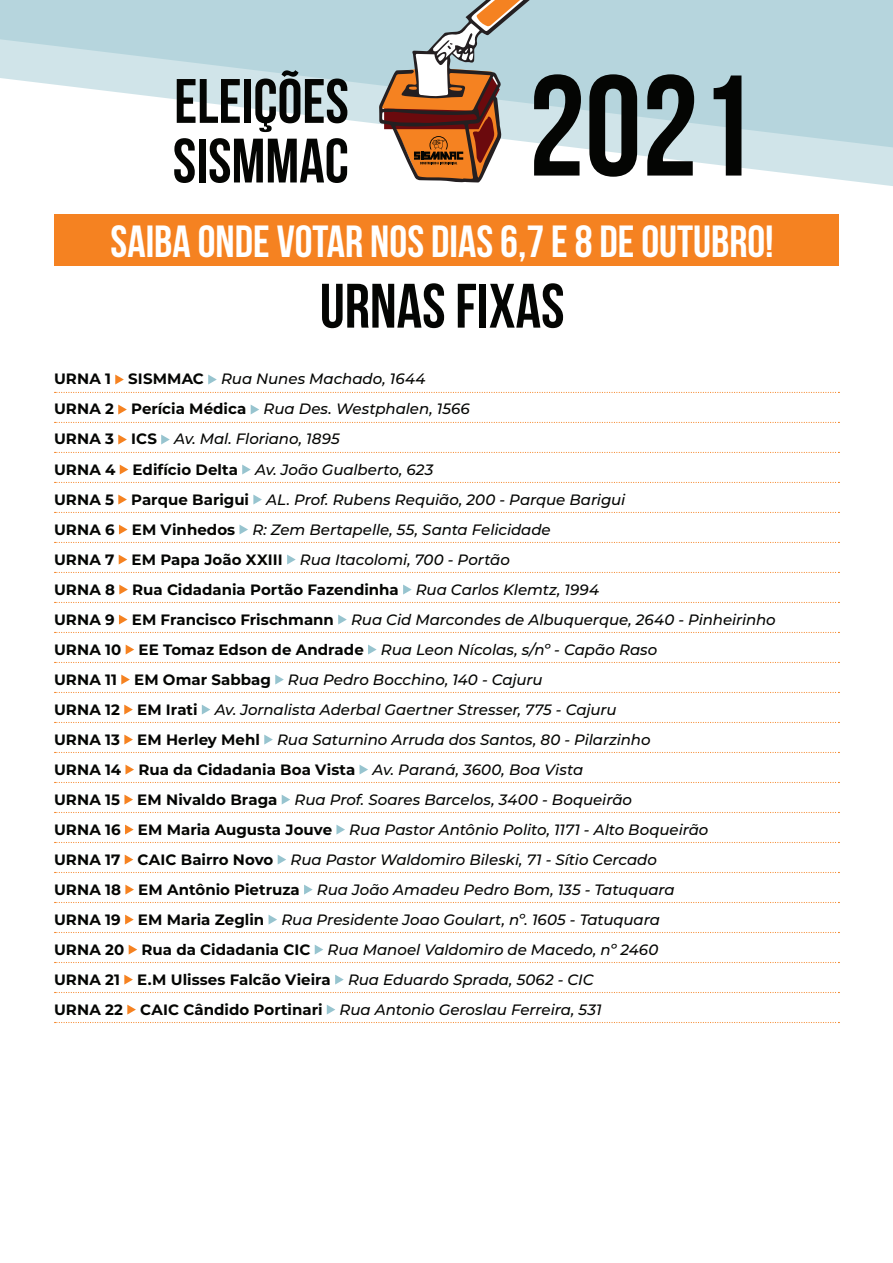
<style>
.page{position:relative;width:893px;height:1263px;background:#fff}
.page>*{position:absolute;margin:0;border:0;box-sizing:border-box;transform-origin:0 0}
.t1{font:700 142.95px "Bebas Neue";color:#040503}
.t2{font:62.55px/59.6px "Bebas Neue";color:#040503}
.t3{font:700 45px "Bebas Neue";color:#fff}
.t4{font:italic 500 15px "Montserrat";letter-spacing:-.005em;color:#040503}
.t5{font:700 15px "Montserrat";color:#040503}
.s1{font-weight:700;font-style:normal}
.s2{font-weight:500;font-style:italic}
</style>
<div class="page">
<svg style="left:0;top:0;width:893px;height:186px"></svg>
<div style="left:54px;top:214px;width:785px;height:52px;background:#f58221"></div>
<svg style="left:55px;top:392px;width:782px;height:1px"></svg>
<svg style="left:55px;top:422px;width:782px;height:1px"></svg>
<svg style="left:55px;top:452px;width:782px;height:1px"></svg>
<svg style="left:55px;top:482px;width:782px;height:1px"></svg>
<svg style="left:55px;top:512px;width:782px;height:1px"></svg>
<svg style="left:55px;top:542px;width:782px;height:1px"></svg>
<svg style="left:55px;top:572px;width:782px;height:1px"></svg>
<svg style="left:55px;top:602px;width:782px;height:1px"></svg>
<svg style="left:55px;top:632px;width:782px;height:1px"></svg>
<svg style="left:55px;top:662px;width:782px;height:1px"></svg>
<svg style="left:55px;top:692px;width:782px;height:1px"></svg>
<svg style="left:55px;top:722px;width:782px;height:1px"></svg>
<svg style="left:55px;top:752px;width:782px;height:1px"></svg>
<svg style="left:55px;top:782px;width:782px;height:1px"></svg>
<svg style="left:55px;top:812px;width:782px;height:1px"></svg>
<svg style="left:55px;top:842px;width:782px;height:1px"></svg>
<svg style="left:55px;top:872px;width:782px;height:1px"></svg>
<svg style="left:55px;top:902px;width:782px;height:1px"></svg>
<svg style="left:55px;top:932px;width:782px;height:1px"></svg>
<svg style="left:55px;top:962px;width:782px;height:1px"></svg>
<svg style="left:55px;top:992px;width:782px;height:1px"></svg>
<svg style="left:55px;top:1022px;width:782px;height:1px"></svg>
<svg style="left:115px;top:375px;width:9px;height:9px"></svg>
<svg style="left:208px;top:375px;width:9px;height:9px"></svg>
<svg style="left:118px;top:405px;width:9px;height:9px"></svg>
<svg style="left:251px;top:405px;width:8px;height:9px"></svg>
<svg style="left:118px;top:435px;width:9px;height:9px"></svg>
<svg style="left:161px;top:435px;width:9px;height:9px"></svg>
<svg style="left:120px;top:465px;width:8px;height:9px"></svg>
<svg style="left:242px;top:465px;width:9px;height:9px"></svg>
<svg style="left:118px;top:495px;width:9px;height:9px"></svg>
<svg style="left:253px;top:495px;width:9px;height:9px"></svg>
<svg style="left:119px;top:525px;width:9px;height:9px"></svg>
<svg style="left:239px;top:525px;width:9px;height:9px"></svg>
<svg style="left:119px;top:555px;width:8px;height:9px"></svg>
<svg style="left:287px;top:555px;width:9px;height:9px"></svg>
<svg style="left:119px;top:585px;width:9px;height:9px"></svg>
<svg style="left:403px;top:585px;width:9px;height:9px"></svg>
<svg style="left:119px;top:615px;width:9px;height:9px"></svg>
<svg style="left:338px;top:615px;width:9px;height:9px"></svg>
<svg style="left:126px;top:645px;width:8px;height:9px"></svg>
<svg style="left:368px;top:645px;width:9px;height:9px"></svg>
<svg style="left:121px;top:675px;width:9px;height:9px"></svg>
<svg style="left:275px;top:675px;width:9px;height:9px"></svg>
<svg style="left:124px;top:705px;width:9px;height:9px"></svg>
<svg style="left:202px;top:705px;width:8px;height:9px"></svg>
<svg style="left:124px;top:735px;width:9px;height:9px"></svg>
<svg style="left:264px;top:735px;width:9px;height:9px"></svg>
<svg style="left:125px;top:765px;width:9px;height:9px"></svg>
<svg style="left:360px;top:765px;width:8px;height:9px"></svg>
<svg style="left:124px;top:795px;width:9px;height:9px"></svg>
<svg style="left:282px;top:795px;width:8px;height:9px"></svg>
<svg style="left:125px;top:825px;width:9px;height:9px"></svg>
<svg style="left:336px;top:825px;width:9px;height:9px"></svg>
<svg style="left:125px;top:855px;width:8px;height:9px"></svg>
<svg style="left:278px;top:855px;width:8px;height:9px"></svg>
<svg style="left:125px;top:885px;width:9px;height:9px"></svg>
<svg style="left:304px;top:885px;width:9px;height:9px"></svg>
<svg style="left:125px;top:915px;width:9px;height:9px"></svg>
<svg style="left:269px;top:915px;width:8px;height:9px"></svg>
<svg style="left:129px;top:945px;width:8px;height:9px"></svg>
<svg style="left:315px;top:945px;width:8px;height:9px"></svg>
<svg style="left:124px;top:975px;width:9px;height:9px"></svg>
<svg style="left:335px;top:975px;width:9px;height:9px"></svg>
<svg style="left:127px;top:1005px;width:9px;height:9px"></svg>
<svg style="left:327px;top:1005px;width:8px;height:9px"></svg>
<svg style="left:379px;top:0;width:177px;height:182px"></svg>
<p class="t2" style="left:173px;top:71px;width:178px">ELEIÇÕES<br>SISMMAC</p>
<p class="t1" style="left:528px;top:48px;width:228px">2021</p>
<p class="t3" style="left:111px;top:217px;width:665px">SAIBA ONDE VOTAR NOS DIAS 6,7 E 8 DE OUTUBRO!</p>
<p class="t2" style="left:320px;top:275px;width:246px">URNAS FIXAS</p>
<p class="t4" style="left:54px;top:369px;width:373px"><span class="s1">URNA 1 SISMMAC</span> Rua Nunes Machado, 1644</p>
<p class="t4" style="left:54px;top:399px;width:417px"><span class="s1">URNA 2 Perícia Médica</span> Rua Des. Westphalen, 1566</p>
<p class="t4" style="left:54px;top:429px;width:287px"><span class="s1">URNA 3 ICS</span> Av. Mal. Floriano, 1895</p>
<p class="t4" style="left:54px;top:459px;width:381px"><span class="s1">URNA 4 Edifício Delta</span> Av. João Gualberto, 623</p>
<p class="t4" style="left:54px;top:489px;width:573px"><span class="s1">URNA 5 Parque Barigui</span> AL. Prof. Rubens Requião, 200 - Parque Barigui</p>
<p class="t4" style="left:54px;top:519px;width:498px"><span class="s1">URNA 6 EM Vinhedos</span> R: Zem Bertapelle, 55, Santa Felicidade</p>
<p class="t4" style="left:54px;top:549px;width:457px"><span class="s1">URNA 7 EM Papa João XXIII</span> Rua Itacolomi, 700 - Portão</p>
<p class="t5" style="left:54px;top:578px;width:547px">URNA 8 Rua Cidadania Portão Fazendinha <span class="s2">Rua Carlos Klemtz, 1994</span></p>
<p class="t4" style="left:54px;top:609px;width:723px"><span class="s1">URNA 9 EM Francisco Frischmann</span> Rua Cid Marcondes de Albuquerque, 2640 - Pinheirinho</p>
<p class="t4" style="left:54px;top:639px;width:605px"><span class="s1">URNA 10 EE Tomaz Edson de Andrade</span> Rua Leon Nícolas, s/nº - Capão Raso</p>
<p class="t4" style="left:54px;top:669px;width:490px"><span class="s1">URNA 11 EM Omar Sabbag</span> Rua Pedro Bocchino, 140 - Cajuru</p>
<p class="t4" style="left:54px;top:699px;width:564px"><span class="s1">URNA 12 EM Irati</span> Av. Jornalista Aderbal Gaertner Stresser, 775 - Cajuru</p>
<p class="t4" style="left:54px;top:729px;width:598px"><span class="s1">URNA 13 EM Herley Mehl</span> Rua Saturnino Arruda dos Santos, 80 - Pilarzinho</p>
<p class="t5" style="left:54px;top:758px;width:531px">URNA 14 Rua da Cidadania Boa Vista <span class="s2">Av. Paraná, 3600, Boa Vista</span></p>
<p class="t4" style="left:54px;top:789px;width:580px"><span class="s1">URNA 15 EM Nivaldo Braga</span> Rua Prof. Soares Barcelos, 3400 - Boqueirão</p>
<p class="t4" style="left:54px;top:819px;width:656px"><span class="s1">URNA 16 EM Maria Augusta Jouve</span> Rua Pastor Antônio Polito, 1171 - Alto Boqueirão</p>
<p class="t4" style="left:54px;top:849px;width:604px"><span class="s1">URNA 17 CAIC Bairro Novo</span> Rua Pastor Waldomiro Bileski, 71 - Sítio Cercado</p>
<p class="t4" style="left:54px;top:879px;width:622px"><span class="s1">URNA 18 EM Antônio Pietruza</span> Rua João Amadeu Pedro Bom, 135 - Tatuquara</p>
<p class="t4" style="left:54px;top:909px;width:607px"><span class="s1">URNA 19 EM Maria Zeglin</span> Rua Presidente Joao Goulart, nº. 1605 - Tatuquara</p>
<p class="t4" style="left:54px;top:939px;width:606px"><span class="s1">URNA 20 Rua da Cidadania CIC</span> Rua Manoel Valdomiro de Macedo, nº 2460</p>
<p class="t5" style="left:54px;top:968px;width:541px">URNA 21 E.M Ulisses Falcão Vieira <span class="s2">Rua Eduardo Sprada, 5062 - CIC</span></p>
<p class="t4" style="left:54px;top:999px;width:549px"><span class="s1">URNA 22 CAIC Cândido Portinari</span> Rua Antonio Geroslau Ferreira, 531</p>
</div>
